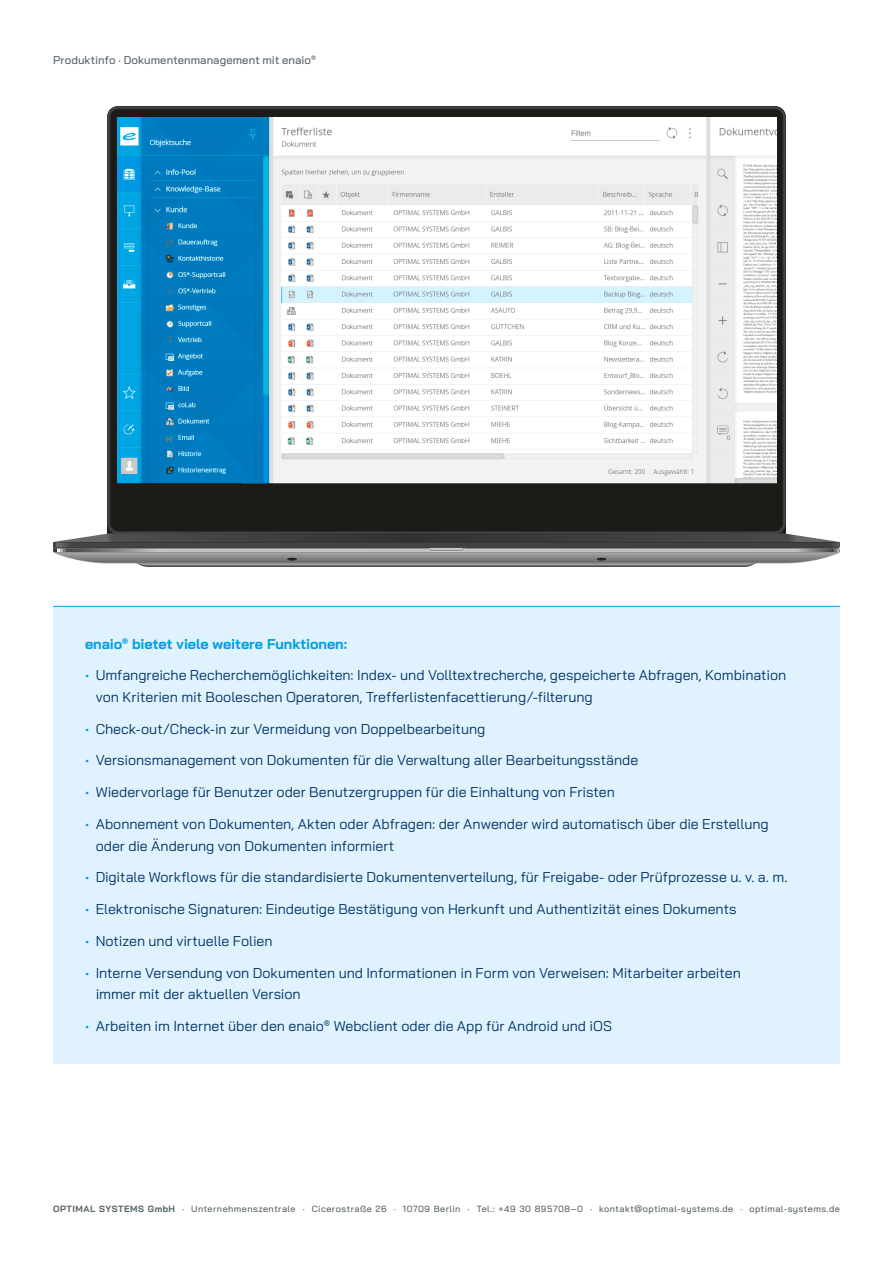
<style>
.page{position:relative;width:893px;height:1263px;background:#fff}
.page>*{position:absolute;margin:0;border:0;box-sizing:border-box;transform-origin:0 0}
.t1{font:14.25px/21.3px "Bai Jamjuree";color:#003266}
.t2{font:700 14.25px "Bai Jamjuree";letter-spacing:-.005em;color:#009ee3}
.t3{font:500 11.25px "Bai Jamjuree";letter-spacing:.005em;color:#586369}
.t4{font:500 9px "Bai Jamjuree";letter-spacing:.05em;color:#586369}
.s1{color:#009ee3}
.s2{font-weight:700}
</style>
<div class="page">
<div style="left:53px;top:606px;width:787px;height:457px;background:#dff2fd"></div>
<hr style="left:53px;top:606px;width:787px;height:1px;background:#009ee3">
<svg style="left:108px;top:107px;width:676px;height:426px;background:#21201e"></svg>
<svg style="left:53px;top:533px;width:787px;height:34px;background:#737373"></svg>
<img style="left:117px;top:117px;width:659px;height:366px">
<p class="t3" style="left:53px;top:53px;width:264px">Produktinfo · Dokumentenmanagement mit enaio<sup>®</sup></p>
<p class="t2" style="left:85px;top:635px;width:264px">enaio<sup>®</sup> bietet viele weitere Funktionen:</p>
<p class="t1" style="left:96px;top:665px;width:692px;text-indent:-11px"><span class="s1">•</span> Umfangreiche Recherchemöglichkeiten: Index- und Volltextrecherche, gespeicherte Abfragen, Kombination von Kriterien mit Booleschen Operatoren, Trefferlistenfacettierung/-filterung</p>
<p class="t1" style="left:85px;top:718px;width:402px"><span class="s1">•</span> Check-out/Check-in zur Vermeidung von Doppelbearbeitung</p>
<p class="t1" style="left:85px;top:750px;width:555px"><span class="s1">•</span> Versionsmanagement von Dokumenten für die Verwaltung aller Bearbeitungsstände</p>
<p class="t1" style="left:85px;top:781px;width:531px"><span class="s1">•</span> Wiedervorlage für Benutzer oder Benutzergruppen für die Einhaltung von Fristen</p>
<p class="t1" style="left:96px;top:813px;width:675px;text-indent:-11px"><span class="s1">•</span> Abonnement von Dokumenten, Akten oder Abfragen: der Anwender wird automatisch über die Erstellung oder die Änderung von Dokumenten informiert</p>
<p class="t1" style="left:85px;top:867px;width:704px"><span class="s1">•</span> Digitale Workflows für die standardisierte Dokumentenverteilung, für Freigabe- oder Prüfprozesse u. v. a. m.</p>
<p class="t1" style="left:85px;top:898px;width:653px"><span class="s1">•</span> Elektronische Signaturen: Eindeutige Bestätigung von Herkunft und Authentizität eines Dokuments</p>
<p class="t1" style="left:85px;top:930px;width:189px"><span class="s1">•</span> Notizen und virtuelle Folien</p>
<p class="t1" style="left:96px;top:962px;width:647px;text-indent:-11px"><span class="s1">•</span> Interne Versendung von Dokumenten und Informationen in Form von Verweisen: Mitarbeiter arbeiten immer mit der aktuellen Version</p>
<p class="t1" style="left:85px;top:1015px;width:528px"><span class="s1">•</span> Arbeiten im Internet über den enaio<sup>®</sup> Webclient oder die App für Android und iOS</p>
<p class="t4" style="left:53px;top:1203px;width:788px"><span class="s2">OPTIMAL SYSTEMS GmbH</span> · Unternehmenszentrale · Cicerostraße 26 · 10709 Berlin · Tel.: +49 30 895708–0 · kontakt@optimal-systems.de · optimal-systems.de</p>
</div>
